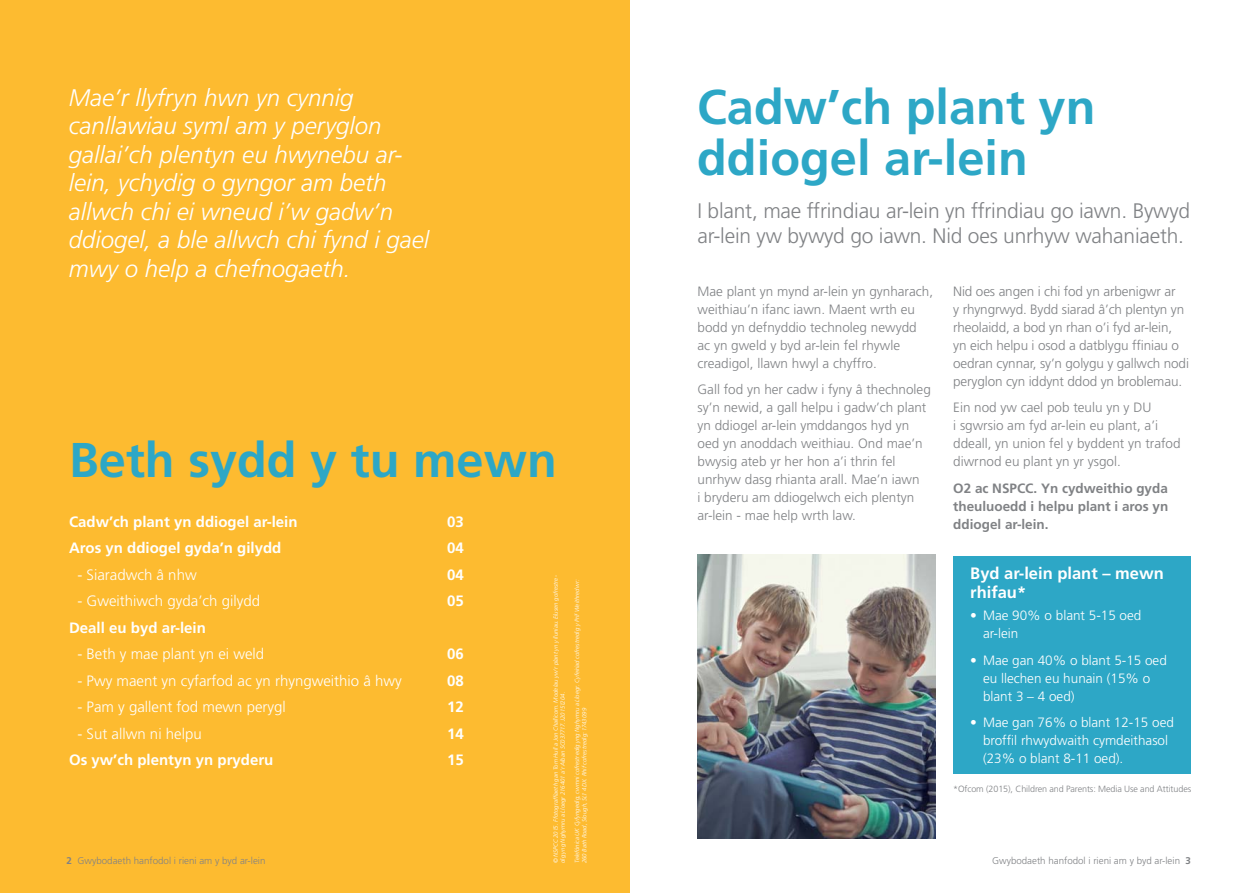
<style>
.page{position:relative;width:1259px;height:893px;background:#fff}
.page>*{position:absolute;margin:0;border:0;box-sizing:border-box;transform-origin:0 0}
.t1{font:700 48.75px/50.2px "Frutiger";color:#2da7c6}
.t2{font:italic 300 24px/28.5px "Frutiger";color:#fff}
.t3{font:300 21px/24.8px "Frutiger";letter-spacing:-.01em;color:#808285}
.t4{font:700 16.5px/18.8px "Frutiger";color:#fff}
.t5{font:300 15px "Frutiger";color:#fff}
.t6{font:700 15px "Frutiger";color:#fff}
.t7{font:300 13.5px/18px "Frutiger";color:#808285}
.t8{font:300 13.5px/18px "Frutiger";color:#fff}
.t9{font:700 13.5px/18px "Frutiger";color:#808285;text-align:justify}
.t10{font:300 9.75px "Frutiger";color:#808285}
.t11{font:300 9px "Frutiger";letter-spacing:-.01em;color:#808285}
.t12{font:italic 300 6px/7.2px "Frutiger";letter-spacing:.005em;color:#fff}
.s1{font-weight:700}
</style>
<div class="page">
<div style="left:0;top:0;width:629px;height:893px;background:#fdbb30"></div>
<img style="left:697px;top:555px;width:238px;height:284px">
<div style="left:953px;top:556px;width:238px;height:218px;background:#2da7c6"></div>
<p class="t2" style="left:69px;top:83px;width:362px">Mae’r llyfryn hwn yn cynnig canllawiau syml am y peryglon gallai’ch plentyn eu hwynebu ar&shy;lein, ychydig o gyngor am beth allwch chi ei wneud i’w gadw’n ddiogel, a ble allwch chi fynd i gael mwy o help a chefnogaeth.</p>
<p class="t1" style="left:697px;top:82px;width:400px">Cadw’ch plant yn ddiogel ar-lein</p>
<p class="t3" style="left:697px;top:199px;width:494px">I blant, mae ffrindiau ar-lein yn ffrindiau go iawn. Bywyd ar-lein yw bywyd go iawn. Nid oes unrhyw wahaniaeth.</p>
<p class="t7" style="left:953px;top:282px;width:237px">Nid oes angen i chi fod yn arbenigwr ar<br>y rhyngrwyd. Bydd siarad â’ch plentyn yn rheolaidd, a bod yn rhan o’i fyd ar-lein,<br>yn eich helpu i osod a datblygu ffiniau o oedran cynnar, sy’n golygu y gallwch nodi peryglon cyn iddynt ddod yn broblemau.</p>
<p class="t7" style="left:953px;top:399px;width:229px">Ein nod yw cael pob teulu yn y DU<br>i sgwrsio am fyd ar-lein eu plant, a’i ddeall, yn union fel y byddent yn trafod diwrnod eu plant yn yr ysgol.</p>
<p class="t9" style="left:953px;top:479px;width:217px">O2 ac NSPCC. Yn cydweithio gyda theuluoedd i helpu plant i aros yn ddiogel ar-lein.</p>
<p class="t4" style="left:970px;top:564px;width:195px">Byd ar-lein plant – mewn rhifau*</p>
<p class="t8" style="left:983px;top:607px;width:160px;text-indent:-13px">• Mae 90% o blant 5-15 oed ar-lein</p>
<p class="t8" style="left:983px;top:651px;width:185px;text-indent:-13px">• Mae gan 40% o blant 5-15 oed eu llechen eu hunain (15% o blant 3 – 4 oed)  </p>
<p class="t8" style="left:983px;top:714px;width:192px;text-indent:-13px">• Mae gan 76% o blant 12-15 oed broffil rhwydwaith cymdeithasol (23% o blant 8-11 oed).</p>
<p class="t11" style="left:953px;top:784px;width:239px">*Ofcom (2015), Children and Parents: Media Use and Attitudes</p>
<p class="t7" style="left:697px;top:282px;width:237px">Mae plant yn mynd ar-lein yn gynharach, weithiau’n ifanc iawn. Maent wrth eu bodd yn defnyddio technoleg newydd<br>ac yn gweld y byd ar-lein fel rhywle creadigol, llawn hwyl a chyffro.</p>
<p class="t7" style="left:697px;top:381px;width:235px">Gall fod yn her cadw i fyny â thechnoleg sy’n newid, a gall helpu i gadw’ch plant yn ddiogel ar-lein ymddangos hyd yn oed yn anoddach weithiau. Ond mae’n bwysig ateb yr her hon a’i thrin fel unrhyw dasg rhianta arall. Mae’n iawn<br>i bryderu am ddiogelwch eich plentyn ar-lein - mae help wrth law.</p>
<p class="t1" style="left:69px;top:434px;width:489px">Beth sydd y tu mewn</p>
<p class="t6" style="left:69px;top:512px;width:230px">Cadw’ch plant yn ddiogel ar-lein</p>
<p class="t6" style="left:447px;top:512px;width:18px">03</p>
<p class="t6" style="left:69px;top:539px;width:214px">Aros yn ddiogel gyda’n gilydd</p>
<p class="t6" style="left:447px;top:539px;width:18px">04</p>
<p class="t5" style="left:77px;top:566px;width:121px">- Siaradwch â nhw</p>
<p class="t6" style="left:447px;top:565px;width:18px">04</p>
<p class="t5" style="left:77px;top:592px;width:184px">- Gweithiwch gyda’ch gilydd</p>
<p class="t6" style="left:447px;top:592px;width:18px">05</p>
<p class="t6" style="left:69px;top:618px;width:138px">Deall eu byd ar-lein</p>
<p class="t5" style="left:77px;top:645px;width:188px">- Beth y mae plant yn ei weld</p>
<p class="t6" style="left:447px;top:645px;width:18px">06</p>
<p class="t5" style="left:77px;top:672px;width:326px">- Pwy maent yn cyfarfod ac yn rhyngweithio â hwy</p>
<p class="t6" style="left:447px;top:671px;width:18px">08</p>
<p class="t5" style="left:77px;top:698px;width:210px">- Pam y gallent fod mewn perygl</p>
<p class="t6" style="left:447px;top:698px;width:18px">12</p>
<p class="t5" style="left:77px;top:725px;width:126px">- Sut allwn ni helpu</p>
<p class="t6" style="left:447px;top:724px;width:18px">14</p>
<p class="t6" style="left:69px;top:751px;width:206px">Os yw’ch plentyn yn pryderu</p>
<p class="t6" style="left:447px;top:751px;width:18px">15</p>
<p class="t12" style="left:552px;top:863px;width:289px;rotate:-90deg">© NSPCC 2015. Ffotograffiaeth gan Tom Hull a Jon Challicom. Modelau yw’r plant yn y lluniau. Elusen gofrestre&shy;dig yng Nghymru a Lloegr 216401 a’r Alban SC037717. J20151204.</p>
<p class="t12" style="left:573px;top:863px;width:285px;rotate:-90deg">Telefónica UK Cyfyngedig, cwmni cofrestredig yng Nghymru a Lloegr. Cyfeiriad cofrestredig y Prif Weithredwr:<br>260 Bath Road, Slough, SL1 4DX. Rhif cofrestredig: 1743099</p>
<p class="t10" style="left:67px;top:856px;width:200px"><span class="s1">2</span> Gwybodaeth hanfodol i rieni am y byd ar-lein</p>
<p class="t10" style="left:992px;top:856px;width:200px">Gwybodaeth hanfodol i rieni am y byd ar-lein <span class="s1">3</span></p>
</div>
